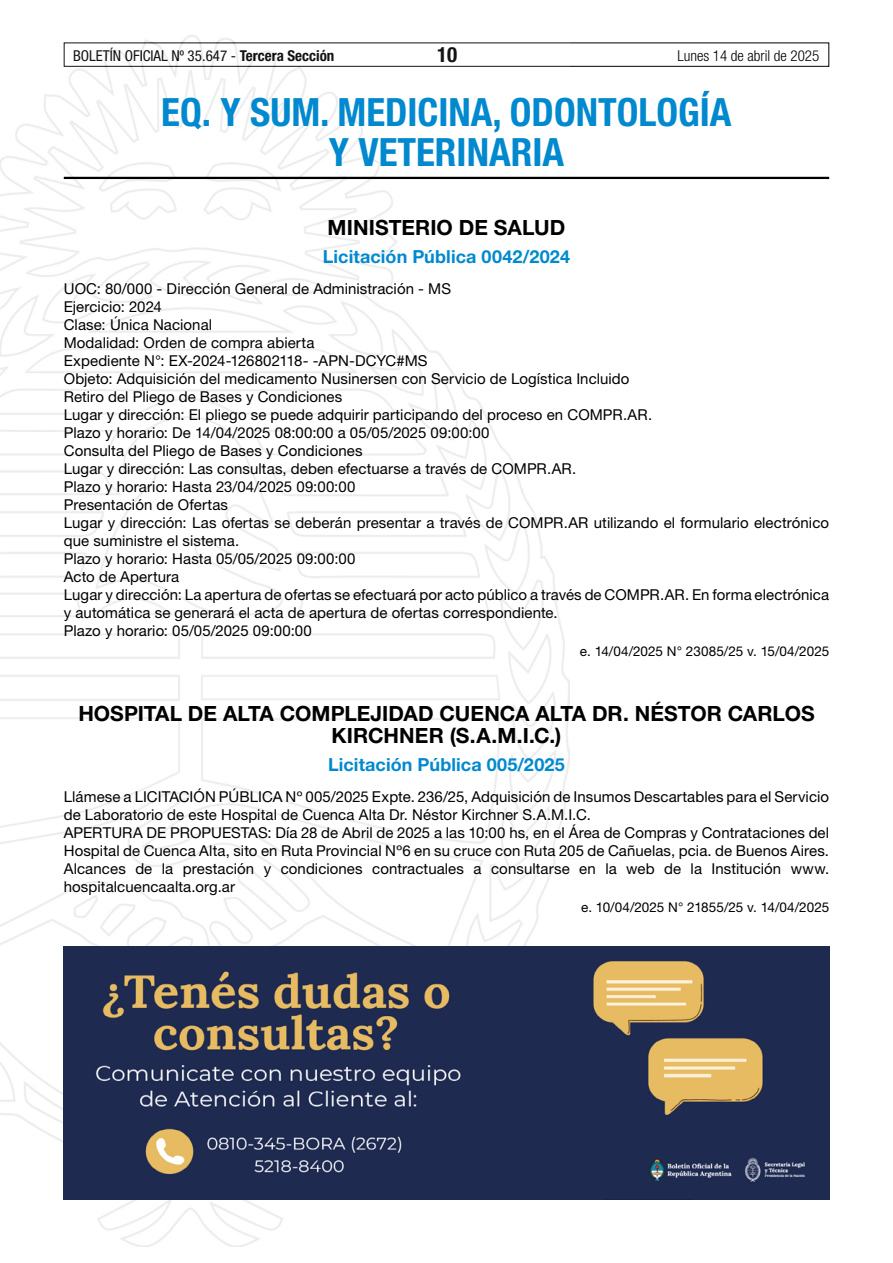
<style>
.page{position:relative;width:893px;height:1263px;background:#fff}
.page>*{position:absolute;margin:0;border:0;box-sizing:border-box;transform-origin:0 0}
.t1{font:700 condensed 39px/40.5px "Helvetica Neue LT Std";color:#0089cf;text-align:center}
.t2{font:700 21px/22.5px "Helvetica Neue LT Std";color:#000;text-align:center}
.t3{font:700 condensed 21px "Helvetica Neue LT Std";color:#000}
.t4{font:700 18px "Helvetica Neue LT Std";letter-spacing:.005em;color:#0089cf}
.t5{font:15px/18px "Helvetica Neue LT Std";letter-spacing:.005em;color:#000}
.t6{font:condensed 15px "Helvetica Neue LT Std";color:#000}
.t7{font:300 condensed 15px "Helvetica Neue LT Std";color:#000}
.t8{font:13.5px "Helvetica Neue LT Std";letter-spacing:-.005em;color:#000}
.s1{font-weight:700}
</style>
<div class="page">
<div style="left:64px;top:43px;width:765px;height:24px;border:1px solid #000"></div>
<img style="left:0;top:35px;width:569px;height:1211px">
<hr style="left:64px;top:177px;width:765px;height:2px;background:#000">
<img style="left:64px;top:946px;width:765px;height:253px">
<p class="t6" style="left:73px;top:47px;width:263px">BOLETÍN OFICIAL Nº 35.647 - <span class="s1">Tercera Sección</span></p>
<h2 class="t3" style="left:437px;top:42px;width:22px">10</h2>
<p class="t7" style="left:677px;top:47px;width:143px">Lunes 14 de abril de 2025</p>
<h1 class="t1" style="left:161px;top:91px;width:572px">EQ. Y SUM. MEDICINA, ODONTOLOGÍA<br>Y VETERINARIA</h1>
<h2 class="t2" style="left:328px;top:216px;width:239px">MINISTERIO DE SALUD</h2>
<p class="t4" style="left:323px;top:246px;width:249px">Licitación Pública 0042/2024</p>
<p class="t5" style="left:64px;top:280px;width:767px">UOC: 80/000 - Dirección General de Administración - MS<br>Ejercicio: 2024<br>Clase: Única Nacional<br>Modalidad: Orden de compra abierta<br>Expediente N°: EX-2024-126802118- -APN-DCYC#MS<br>Objeto: Adquisición del medicamento Nusinersen con Servicio de Logística Incluido<br>Retiro del Pliego de Bases y Condiciones<br>Lugar y dirección: El pliego se puede adquirir participando del proceso en COMPR.AR.<br>Plazo y horario: De 14/04/2025 08:00:00 a 05/05/2025 09:00:00<br>Consulta del Pliego de Bases y Condiciones<br>Lugar y dirección: Las consultas, deben efectuarse a través de COMPR.AR.<br>Plazo y horario: Hasta 23/04/2025 09:00:00<br>Presentación de Ofertas<br>Lugar y dirección: Las ofertas se deberán presentar a través de COMPR.AR utilizando el formulario electrónico que suministre el sistema.<br>Plazo y horario: Hasta 05/05/2025 09:00:00<br>Acto de Apertura<br>Lugar y dirección: La apertura de ofertas se efectuará por acto público a través de COMPR.AR. En forma electrónica y automática se generará el acta de apertura de ofertas correspondiente.<br>Plazo y horario: 05/05/2025 09:00:00</p>
<p class="t8" style="left:580px;top:643px;width:251px">e. 14/04/2025 N° 23085/25 v. 15/04/2025</p>
<h2 class="t2" style="left:78px;top:701px;width:738px">HOSPITAL DE ALTA COMPLEJIDAD CUENCA ALTA DR. NÉSTOR CARLOS<br>KIRCHNER (S.A.M.I.C.)</h2>
<p class="t4" style="left:328px;top:754px;width:238px">Licitación Pública 005/2025</p>
<p class="t5" style="left:64px;top:787px;width:767px">Llámese a LICITACIÓN PÚBLICA Nº 005/2025 Expte. 236/25, Adquisición de Insumos Descartables para el Servicio de Laboratorio de este Hospital de Cuenca Alta Dr. Néstor Kirchner S.A.M.I.C.<br>APERTURA DE PROPUESTAS: Día 28 de Abril de 2025 a las 10:00 hs, en el Área de Compras y Contrataciones del Hospital de Cuenca Alta, sito en Ruta Provincial Nº6 en su cruce con Ruta 205 de Cañuelas, pcia. de Buenos Aires.<br>Alcances de la prestación y condiciones contractuales a consultarse en la web de la Institución www. hospitalcuencaalta.org.ar</p>
<p class="t8" style="left:581px;top:899px;width:250px">e. 10/04/2025 N° 21855/25 v. 14/04/2025</p>
</div>
